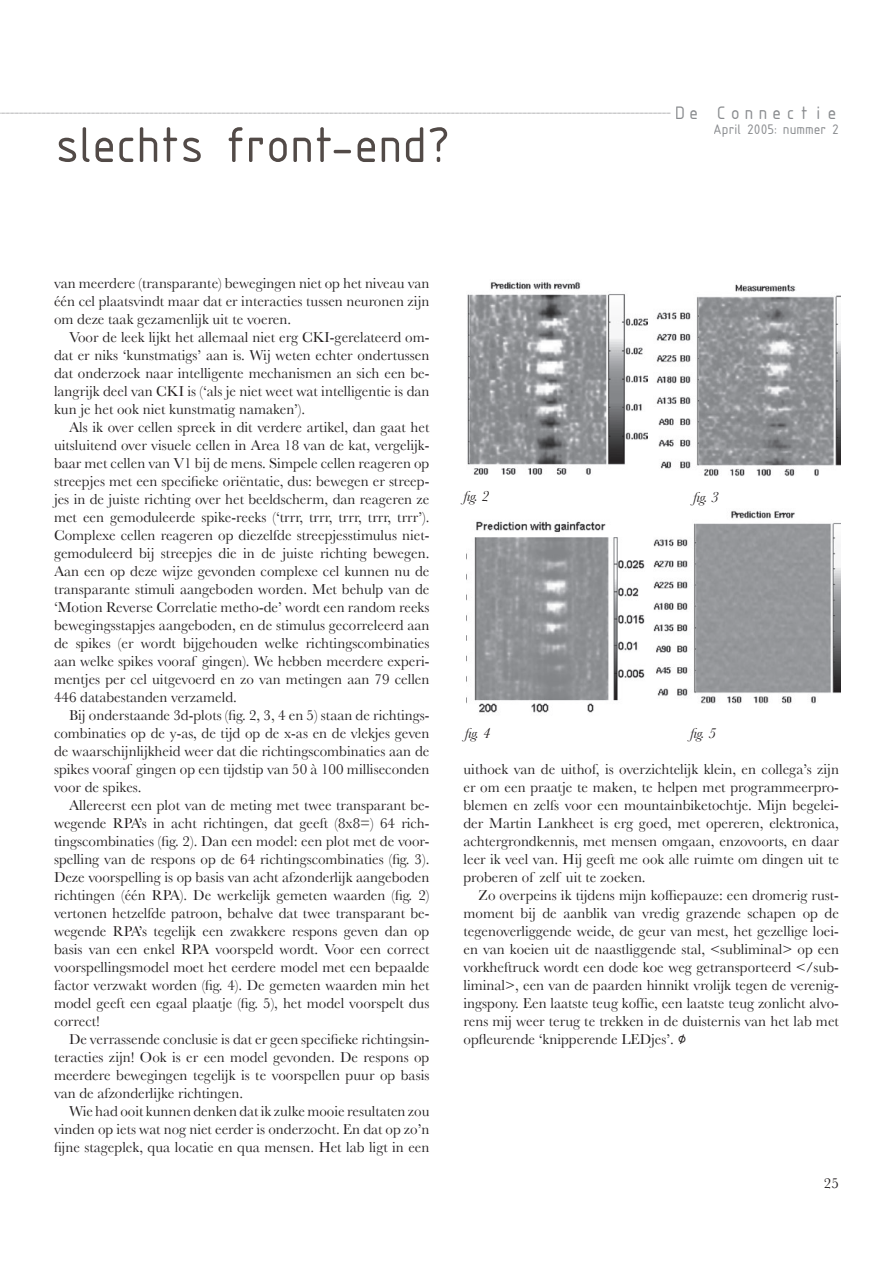
<style>
.page{position:relative;width:893px;height:1263px;background:#fff}
.page>*{position:absolute;margin:0;border:0;box-sizing:border-box;transform-origin:0 0}
.t1{font:54px "ISOCPEUR";letter-spacing:-.01em;color:#524a47}
.t2{font:19.5px "ISOCTEUR";color:#8a8c8f}
.t3{font:15px/18px "Baskerville";color:#231f20;text-align:justify}
.t4{font:italic 15px "Baskerville";color:#231f20}
.t5{font:15px "ISOCPEUR";color:#8a8c8f}
.s1{font-family:"ISOCPEUR"}
</style>
<div class="page">
<svg style="left:0;top:113px;width:671px;height:1px"></svg>
<img style="left:467px;top:282px;width:181px;height:193px">
<img style="left:656px;top:284px;width:184px;height:192px">
<img style="left:466px;top:521px;width:179px;height:192px">
<img style="left:653px;top:511px;width:187px;height:192px">
<h1 class="t1" style="left:55px;top:110px;width:397px">slechts front-end?</h1>
<h2 class="t2" style="left:673px;top:100px;width:167px">De Connectie</h2>
<p class="t5" style="left:713px;top:119px;width:127px">April 2005: nummer 2</p>
<p class="t3" style="left:54px;top:274px;width:377px">van meerdere (transparante) bewegingen niet op het niveau van één cel plaatsvindt maar dat er interacties tussen neuronen zijn om deze taak gezamenlijk uit te voeren.</p>
<p class="t3" style="left:54px;top:328px;width:377px;text-indent:15px">Voor de leek lijkt het allemaal niet erg CKI-gerelateerd om&shy;dat er niks ‘kunstmatigs’ aan is. Wij weten echter ondertussen dat onderzoek naar intelligente mechanismen an sich een be&shy;langrijk deel van CKI is (‘als je niet weet wat intelligentie is dan kun je het ook niet kunstmatig namaken’).</p>
<p class="t3" style="left:54px;top:418px;width:377px;text-indent:15px">Als ik over cellen spreek in dit verdere artikel, dan gaat het uitsluitend over visuele cellen in Area 18 van de kat, vergelijk&shy;baar met cellen van V1 bij de mens. Simpele cellen reageren op streepjes met een specifieke oriëntatie, dus: bewegen er streep&shy;jes in de juiste richting over het beeldscherm, dan reageren ze met een gemoduleerde spike-reeks (‘trrr, trrr, trrr, trrr, trrr’).<br>Complexe cellen reageren op diezelfde streepjesstimulus niet&shy;gemoduleerd bij streepjes die in de juiste richting bewegen.<br>Aan een op deze wijze gevonden complexe cel kunnen nu de transparante stimuli aangeboden worden. Met behulp van de ‘Motion Reverse Correlatie metho-de’ wordt een random reeks bewegingsstapjes aangeboden, en de stimulus gecorreleerd aan de spikes (er wordt bijgehouden welke richtingscombinaties aan welke spikes vooraf gingen). We hebben meerdere experi&shy;mentjes per cel uitgevoerd en zo van metingen aan 79 cellen 446 databestanden verzameld.</p>
<p class="t3" style="left:54px;top:706px;width:377px;text-indent:15px">Bij onderstaande 3d-plots (fig. 2, 3, 4 en 5) staan de richtings&shy;combinaties op de y-as, de tijd op de x-as en de vlekjes geven de waarschijnlijkheid weer dat die richtingscombinaties aan de spikes vooraf gingen op een tijdstip van 50 à 100 milliseconden voor de spikes.</p>
<p class="t3" style="left:54px;top:796px;width:377px;text-indent:15px">Allereerst een plot van de meting met twee transparant be&shy;wegende RPA’s in acht richtingen, dat geeft (8x8=) 64 rich&shy;tingscombinaties (fig. 2). Dan een model: een plot met de voor&shy;spelling van de respons op de 64 richtingscombinaties (fig. 3).<br>Deze voorspelling is op basis van acht afzonderlijk aangeboden richtingen (één RPA). De werkelijk gemeten waarden (fig. 2) vertonen hetzelfde patroon, behalve dat twee transparant be&shy;wegende RPA’s tegelijk een zwakkere respons geven dan op basis van een enkel RPA voorspeld wordt. Voor een correct voorspellingsmodel moet het eerdere model met een bepaalde factor verzwakt worden (fig. 4). De gemeten waarden min het model geeft een egaal plaatje (fig. 5), het model voorspelt dus correct!</p>
<p class="t3" style="left:54px;top:1030px;width:377px;text-indent:15px">De verrassende conclusie is dat er geen specifieke richtingsin&shy;teracties zijn! Ook is er een model gevonden. De respons op meerdere bewegingen tegelijk is te voorspellen puur op basis van de afzonderlijke richtingen.</p>
<p class="t3" style="left:54px;top:1102px;width:377px;text-indent:15px">Wie had ooit kunnen denken dat ik zulke mooie resultaten zou vinden op iets wat nog niet eerder is onderzocht. En dat op zo’n fijne stageplek, qua locatie en qua mensen. Het lab ligt in een</p>
<p class="t4" style="left:463px;top:487px;width:27px">fig. 2</p>
<p class="t4" style="left:693px;top:489px;width:27px">fig. 3</p>
<p class="t4" style="left:465px;top:724px;width:27px">fig. 4</p>
<p class="t4" style="left:690px;top:724px;width:27px">fig. 5</p>
<p class="t3" style="left:463px;top:760px;width:377px">uithoek van de uithof, is overzichtelijk klein, en collega’s zijn er om een praatje te maken, te helpen met programmeerpro&shy;blemen en zelfs voor een mountainbiketochtje. Mijn begelei&shy;der Martin Lankheet is erg goed, met opereren, elektronica, achtergrondkennis, met mensen omgaan, enzovoorts, en daar leer ik veel van. Hij geeft me ook alle ruimte om dingen uit te proberen of zelf uit te zoeken.</p>
<p class="t3" style="left:463px;top:886px;width:377px;text-indent:15px">Zo overpeins ik tijdens mijn koffiepauze: een dromerig rust&shy;moment bij de aanblik van vredig grazende schapen op de tegenoverliggende weide, de geur van mest, het gezellige loei&shy;en van koeien uit de naastliggende stal, &lt;subliminal&gt; op een vorkheftruck wordt een dode koe weg getransporteerd &lt;/sub&shy;liminal&gt;, een van de paarden hinnikt vrolijk tegen de verenig&shy;ingspony. Een laatste teug koffie, een laatste teug zonlicht alvo&shy;rens mij weer terug te trekken in de duisternis van het lab met opfleurende ‘knipperende LEDjes’. <span class="s1">∅</span></p>
<p class="t3" style="left:824px;top:1174px;width:16px">25</p>
</div>
